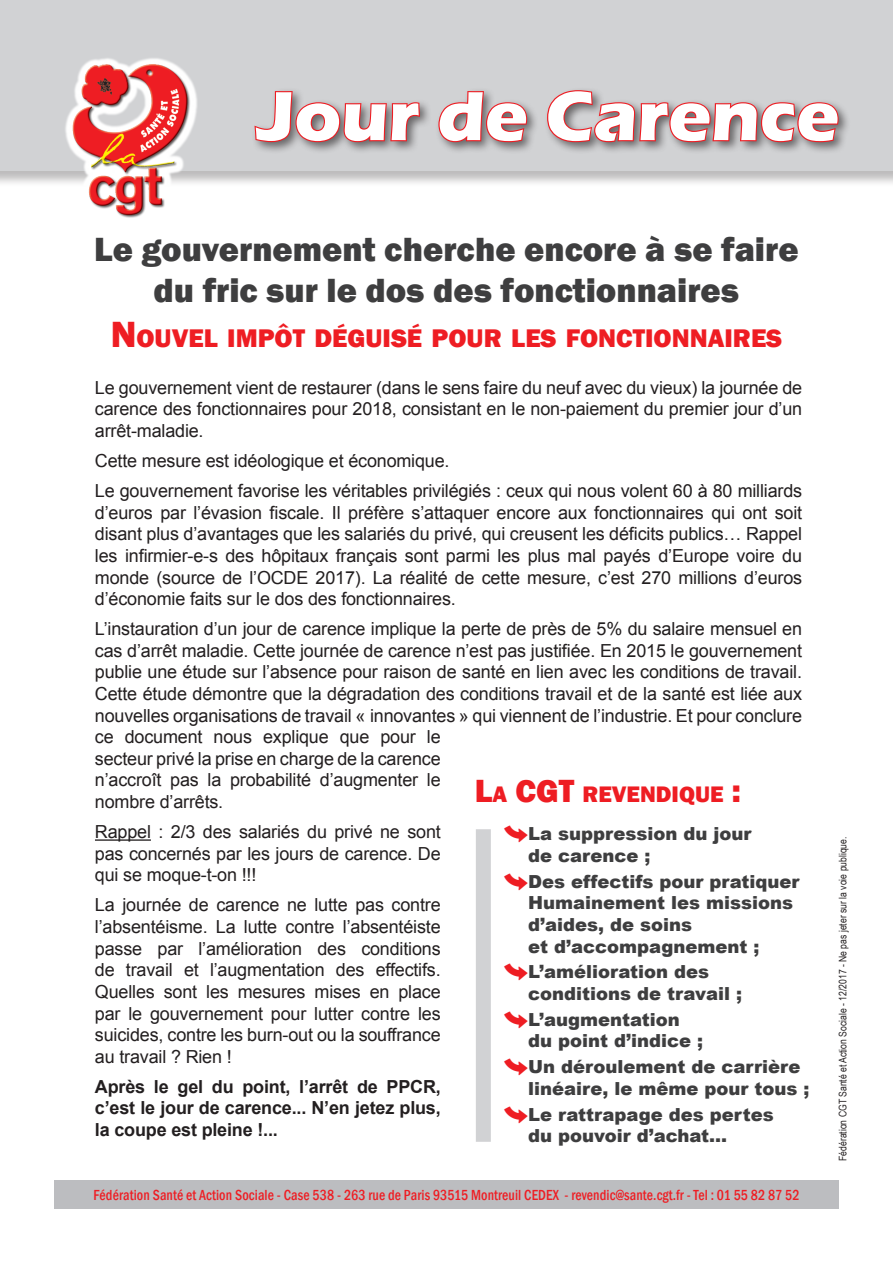
<style>
.page{position:relative;width:893px;height:1263px;background:#fff}
.page>*{position:absolute;margin:0;border:0;box-sizing:border-box;transform-origin:0 0}
.t1{font:700 72px "Eras ITC";color:#fff}
.t2{font:800 34.5px/41.4px "Franklin Gothic";color:#3e3e3f;text-align:center}
.t3{font:800 33px "Franklin Gothic";color:#ee1d23}
.t4{font:800 26.25px "Franklin Gothic";color:#ee1d23}
.t5{font:800 23.1px "Franklin Gothic";color:#ee1d23}
.t6{font:18px/21.6px "Arial";letter-spacing:-.01em;color:#231f20;text-align:justify}
.t7{font:900 18px/21.6px "Arial";color:#3e3e3f}
.t8{font:700 18px/21.6px "Arial";letter-spacing:-.01em;color:#231f20;text-align:justify}
.txt_courant{font:500 condensed 15px "Franklin Gothic";letter-spacing:.01em;color:#ee1d23;scale:.93 1}
.t9{font:10.5px "Arial Narrow";color:#231f20}
.s1{font-size:37.5px}
.s2{font-size:23.1px}
.s3{font-size:33px}
.s4{font-family:"Arrowstfb";font-weight:400;color:#ee1d23}
</style>
<div class="page">
<div style="left:0;top:0;width:893px;height:188px;background:#231f20;opacity:.3"></div>
<div style="left:0;top:0;width:893px;height:171px;background:#d1d2d4"></div>
<hr style="left:95px;top:839px;width:56px;height:2px;background:#231f20">
<div style="left:251px;top:87px;width:600px;height:68px;background:#231f20;opacity:.6"></div>
<svg style="left:253px;top:90px;width:168px;height:98px"></svg>
<svg style="left:437px;top:90px;width:91px;height:54px"></svg>
<svg style="left:546px;top:89px;width:294px;height:55px"></svg>
<img style="left:54px;top:58px;width:152px;height:160px">
<div style="left:476px;top:829px;width:15px;height:313px;background:#d1d2d4"></div>
<div style="left:54px;top:1180px;width:785px;height:29px;background:#bcbdc0"></div>
<p class="t1" style="left:257px;top:75px;width:583px">Jour de Carence</p>
<p class="t2" style="left:94px;top:229px;width:706px">Le gouvernement cherche encore à se faire du fric sur le dos des fonctionnaires</p>
<p class="t4" style="left:111px;top:322px;width:673px"><span class="s1">N</span>OUVEL IMPÔT DÉGUISÉ POUR LES FONCTIONNAIRES</p>
<p class="t6" style="left:95px;top:376px;width:709px">Le gouvernement vient de restaurer (dans le sens faire du neuf avec du vieux) la journée de carence des fonctionnaires pour 2018, consistant en le non-paiement du premier jour d’un arrêt-maladie.</p>
<p class="t6" style="left:95px;top:450px;width:356px">Cette mesure est idéologique et économique.</p>
<p class="t6" style="left:95px;top:480px;width:709px">Le gouvernement favorise les véritables privilégiés : ceux qui nous volent 60 à 80 milliards d’euros par l’évasion fiscale. Il préfère s’attaquer encore aux fonctionnaires qui ont soit disant plus d’avantages que les salariés du privé, qui creusent les déficits publics… Rappel les infirmier-e-s des hôpitaux français sont parmi les plus mal payés d’Europe voire du monde (source de l’OCDE 2017). La réalité de cette mesure, c’est 270 millions d’euros d’économie faits sur le dos des fonctionnaires.</p>
<p class="t6" style="left:95px;top:618px;width:709px;text-align:left">L’instauration d’un jour de carence implique la perte de près de 5% du salaire mensuel en cas d’arrêt maladie. Cette journée de carence n’est pas justifiée. En 2015 le gouvernement publie une étude sur l’absence pour raison de santé en lien avec les conditions de travail.<br>Cette étude démontre que la dégradation des conditions travail et de la santé est liée aux nouvelles organisations de travail « innovantes » qui viennent de l’industrie. Et pour conclure ce document nous explique que pour le<br>secteur privé la prise en charge de la carence<br>n’accroît pas la probabilité d’augmenter le<br>nombre d’arrêts.</p>
<p class="t6" style="left:95px;top:821px;width:347px">Rappel : 2/3 des salariés du privé ne sont pas concernés par les jours de carence. De qui se moque-t-on !!!</p>
<p class="t6" style="left:95px;top:894px;width:347px">La journée de carence ne lutte pas contre l’absentéisme. La lutte contre l’absentéiste passe par l’amélioration des conditions de travail et l’augmentation des effectifs.<br>Quelles sont les mesures mises en place par le gouvernement pour lutter contre les suicides, contre les burn-out ou la souffrance au travail ? Rien !</p>
<p class="t8" style="left:95px;top:1076px;width:347px">Après le gel du point, l’arrêt de PPCR, c’est le jour de carence... N’en jetez plus, la coupe est pleine !...</p>
<p class="t3" style="left:475px;top:769px;width:61px">L<span class="s2">A</span> CGT</p>
<p class="t5" style="left:582px;top:779px;width:160px">REVENDIQUE <span class="s3">:</span></p>
<p class="t7" style="left:528px;top:822px;width:225px;text-indent:-25px"><span class="s4">P</span>La suppression du jour de carence ;</p>
<p class="t7" style="left:528px;top:870px;width:273px;text-indent:-25px"><span class="s4">P</span>Des effectifs pour pratiquer<br>Humainement les missions d’aides, de soins<br>et d’accompagnement ;</p>
<p class="t7" style="left:528px;top:960px;width:215px;text-indent:-25px"><span class="s4">P</span>L’amélioration des conditions de travail ;</p>
<p class="t7" style="left:528px;top:1008px;width:177px;text-indent:-25px"><span class="s4">P</span>L’augmentation du point d’indice ;</p>
<p class="t7" style="left:528px;top:1055px;width:283px;text-indent:-25px"><span class="s4">P</span>Un déroulement de carrière linéaire, le même pour tous ;</p>
<p class="t7" style="left:528px;top:1103px;width:247px;text-indent:-25px"><span class="s4">P</span>Le rattrapage des pertes du pouvoir d’achat…</p>
<p class="txt_courant" style="left:93px;top:1185px;width:761px">Fédération Santé et Action Sociale - Case 538 - 263 rue de Paris 93515 Montreuil CEDEX - revendic@sante.cgt.fr - Tel : 01 55 82 87 52</p>
<p class="t9" style="left:835px;top:1161px;width:326px;rotate:-90deg">Fédération CGT Santé et Action Sociale - 12/2017 - Ne pas jeter sur la voie publique.</p>
</div>
